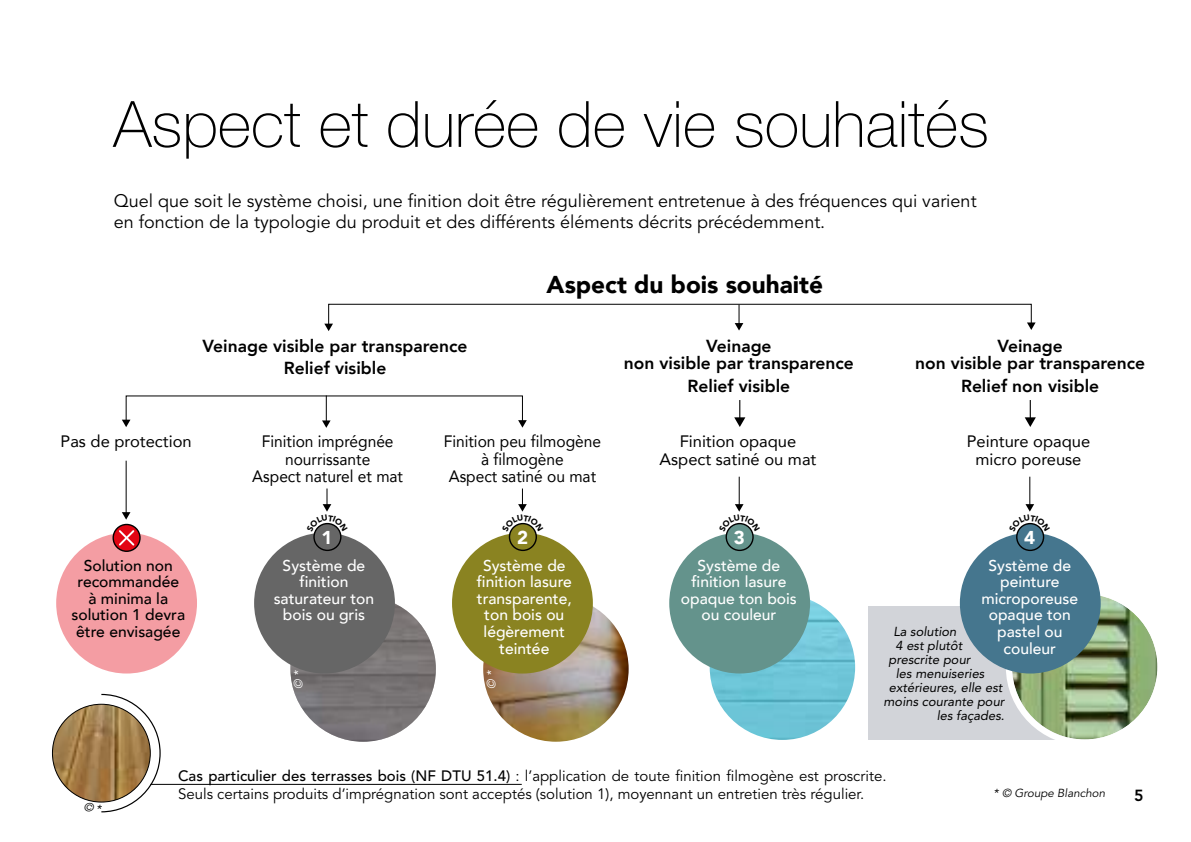
<style>
.page{position:relative;width:1191px;height:842px;background:#fff}
.page>*{position:absolute;margin:0;border:0;box-sizing:border-box;transform-origin:0 0}
.t1{font:100 64px "Helvetica Neue";color:#000}
.t2{font:900 24.4px "Avenir";color:#000}
.t3{font:900 18.6px "Avenir";color:#fff}
.t4{font:18px/21.6px "Avenir";color:#000}
.t5{font:800 17.4px/17.4px "Avenir";color:#000;text-align:center}
.t6{font:16.6px/17.4px "Avenir";color:#000;text-align:center;scale:.94 1}
.t7{font:16.6px/17.4px "Avenir";color:#000;text-align:center}
.t8{font:800 16px "Avenir";color:#000}
.t9{font:500 15.6px/16.6px "Avenir";color:#fff;text-align:center}
.t10{font:500 15.6px/16.6px "Avenir";color:#000;text-align:center}
.t11{font:15px/18px "Avenir";color:#000}
.t12{font:italic 13px "Avenir";color:#000}
.t13{font:italic 12px "Avenir";color:#fff}
.t14{font:italic 11.6px "Avenir";color:#000}
.s1{font-weight:500}
</style>
<div class="page">
<div style="left:867px;top:606px;width:200px;height:134px;background:#d2d4d9"></div>
<img style="left:290px;top:596px;width:146px;height:146px;border-radius:73px">
<img style="left:483px;top:596px;width:145px;height:146px;border-radius:73px">
<img style="left:709px;top:594px;width:146px;height:146px;border-radius:73px">
<img style="left:1012px;top:594px;width:145px;height:145px;border-radius:73px">
<div style="left:1005px;top:588px;width:158px;height:158px;border:6px solid #fff;border-radius:50%"></div>
<svg style="left:122px;top:420px;width:8px;height:7px"></svg>
<svg style="left:518px;top:420px;width:9px;height:8px"></svg>
<svg style="left:324px;top:303px;width:711px;height:28px"></svg>
<svg style="left:322px;top:395px;width:8px;height:33px"></svg>
<svg style="left:734px;top:400px;width:11px;height:27px"></svg>
<svg style="left:1024px;top:400px;width:11px;height:27px"></svg>
<div style="left:56px;top:533px;width:141px;height:140px;background:#f49da3;border-radius:50%"></div>
<hr style="left:126px;top:461px;width:1px;height:52px;background:#000">
<svg style="left:122px;top:512px;width:8px;height:8px"></svg>
<svg style="left:113px;top:524px;width:27px;height:27px"></svg>
<div style="left:112px;top:524px;width:29px;height:28px;border:1px solid #000;border-radius:50%"></div>
<svg style="left:117px;top:528px;width:19px;height:19px"></svg>
<div style="left:254px;top:533px;width:141px;height:140px;background:#666;border-radius:50%"></div>
<div style="left:314px;top:524px;width:27px;height:26px;background:#666;border-radius:50%"></div>
<div style="left:313px;top:523px;width:28px;height:28px;border:1px solid #000;border-radius:50%"></div>
<div style="left:452px;top:533px;width:141px;height:140px;background:#8a8321;border-radius:50%"></div>
<div style="left:509px;top:524px;width:27px;height:26px;background:#8a8321;border-radius:50%"></div>
<div style="left:509px;top:523px;width:28px;height:28px;border:1px solid #000;border-radius:50%"></div>
<div style="left:669px;top:533px;width:141px;height:140px;background:#64938c;border-radius:50%"></div>
<div style="left:726px;top:524px;width:27px;height:26px;background:#64938c;border-radius:50%"></div>
<div style="left:725px;top:523px;width:28px;height:28px;border:1px solid #000;border-radius:50%"></div>
<div style="left:960px;top:533px;width:140px;height:140px;background:#45768e;border-radius:50%"></div>
<div style="left:1016px;top:524px;width:27px;height:26px;background:#45768e;border-radius:50%"></div>
<div style="left:1016px;top:523px;width:28px;height:28px;border:1px solid #000;border-radius:50%"></div>
<img style="left:52px;top:704px;width:98px;height:98px;border-radius:49px">
<hr style="left:150px;top:784px;width:372px;height:1px;background:#000">
<svg style="left:314px;top:488px;width:27px;height:44px"></svg>
<svg style="left:509px;top:488px;width:27px;height:44px"></svg>
<svg style="left:726px;top:477px;width:27px;height:55px"></svg>
<svg style="left:1017px;top:477px;width:27px;height:55px"></svg>
<svg style="left:84px;top:693px;width:77px;height:120px"></svg>
<h1 class="t1" style="left:113px;top:89px;width:877px">Aspect et durée de vie souhaités</h1>
<p class="t4" style="left:114px;top:190px;width:864px">Quel que soit le système choisi, une finition doit être régulièrement entretenue à des fréquences qui varient en fonction de la typologie du produit et des différents éléments décrits précédemment.</p>
<p class="t5" style="left:203px;top:334px;width:266px;line-height:22.6px">Veinage visible par transparence<br>Relief visible</p>
<h2 class="t2" style="left:546px;top:264px;width:278px">Aspect du bois souhaité</h2>
<p class="t5" style="left:624px;top:337px;width:231px">Veinage<br>non visible par transparence</p>
<p class="t5" style="left:687px;top:377px;width:104px">Relief visible</p>
<p class="t7" style="left:61px;top:432px;width:133px">Pas de protection</p>
<p class="t6" style="left:252px;top:432px;width:162px">Finition imprégnée nourrissante<br>Aspect naturel et mat</p>
<p class="t6" style="left:444px;top:432px;width:169px">Finition peu filmogène à filmogène<br>Aspect satiné ou mat</p>
<p class="t7" style="left:659px;top:432px;width:158px">Finition opaque<br>Aspect satiné ou mat</p>
<p class="t13" style="left:318px;top:446px;width:20px">© *</p>
<p class="t10" style="left:71px;top:556px;width:115px">Solution non recommandée<br>à minima la solution 1 devra être envisagée</p>
<p class="t3" style="left:321px;top:521px;width:13px">1</p>
<p class="t9" style="left:274px;top:556px;width:102px">Système de finition saturateur ton bois ou gris</p>
<p class="t3" style="left:517px;top:521px;width:13px">2</p>
<p class="t9" style="left:477px;top:556px;width:97px">Système de finition lasure transparente, ton bois ou légèrement teintée</p>
<p class="t13" style="left:291px;top:689px;width:20px;rotate:-90deg">© *</p>
<p class="t13" style="left:484px;top:689px;width:20px;rotate:-90deg">© *</p>
<p class="t3" style="left:734px;top:521px;width:13px">3</p>
<p class="t9" style="left:681px;top:556px;width:118px">Système de finition lasure opaque ton bois ou couleur</p>
<p class="t5" style="left:915px;top:337px;width:231px">Veinage<br>non visible par transparence</p>
<p class="t5" style="left:961px;top:377px;width:140px">Relief non visible</p>
<p class="t7" style="left:966px;top:432px;width:125px">Peinture opaque micro poreuse</p>
<p class="t3" style="left:1024px;top:521px;width:13px">4</p>
<p class="t9" style="left:981px;top:556px;width:98px">Système de peinture microporeuse opaque ton pastel ou couleur</p>
<p class="t12" style="left:893px;top:624px;width:65px">La solution</p>
<p class="t12" style="left:895px;top:638px;width:68px">4 est plutôt</p>
<p class="t12" style="left:888px;top:652px;width:83px">prescrite pour</p>
<p class="t12" style="left:896px;top:666px;width:90px">les menuiseries</p>
<p class="t12" style="left:888px;top:680px;width:115px">extérieures, elle est</p>
<p class="t12" style="left:883px;top:694px;width:122px">moins courante pour</p>
<p class="t12" style="left:936px;top:708px;width:69px">les façades.</p>
<p class="t11" style="left:178px;top:767px;width:710px"><span class="s1">Cas particulier des terrasses bois (NF DTU 51.4)</span> : l’application de toute finition filmogène est proscrite.<br>Seuls certains produits d’imprégnation sont acceptés (solution 1), moyennant un entretien très régulier.</p>
<p class="t14" style="left:993px;top:786px;width:113px">* © Groupe Blanchon</p>
<p class="t8" style="left:1134px;top:781px;width:11px">5</p>
</div>
